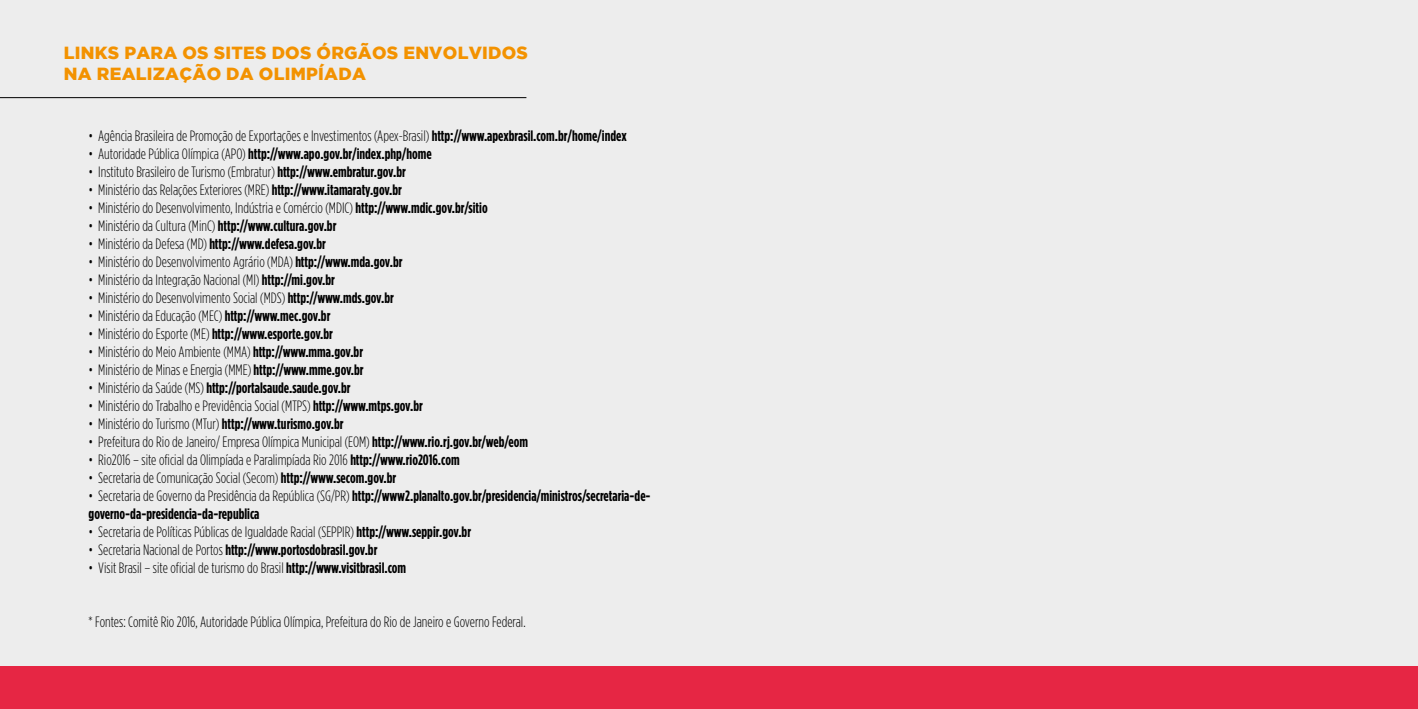
<style>
.page{position:relative;width:1418px;height:709px;background:#fff}
.page>*{position:absolute;margin:0;border:0;box-sizing:border-box;transform-origin:0 0}
.t1{font:900 17.5px/21px "Gotham";letter-spacing:.015em;color:#f39200}
.t2{font:300 condensed 15px "Gotham HTF";color:#000}
.t3{font:700 condensed 15px/18px "Gotham HTF";color:#000}
.s1{font-weight:700}
.s2{font-weight:300}
</style>
<div class="page">
<div style="left:0;top:0;width:1417px;height:709px;background:#ededed"></div>
<div style="left:0;top:666px;width:1417px;height:43px;background:#e62644"></div>
<hr style="left:0;top:97px;width:526px;height:1px;background:#000">
<p class="t1" style="left:64px;top:42px;width:465px">LINKS PARA OS SITES DOS ÓRGÃOS ENVOLVIDOS<br>NA REALIZAÇÃO DA OLIMPÍADA</p>
<p class="t2" style="left:89px;top:127px;width:539px">• Agência Brasileira de Promoção de Exportações e Investimentos (Apex-Brasil) <span class="s1">http://www.apexbrasil.com.br/home/index</span></p>
<p class="t3" style="left:89px;top:144px;width:345px"><span class="s2">• Autoridade Pública Olímpica (APO)</span> http://www.apo.gov.br/index.php/home</p>
<p class="t2" style="left:89px;top:163px;width:319px">• Instituto Brasileiro de Turismo (Embratur) <span class="s1">http://www.embratur.gov.br</span></p>
<p class="t2" style="left:89px;top:181px;width:315px">• Ministério das Relações Exteriores (MRE) <span class="s1">http://www.itamaraty.gov.br</span></p>
<p class="t2" style="left:89px;top:199px;width:400px">• Ministério do Desenvolvimento, Indústria e Comércio (MDIC) <span class="s1">http://www.mdic.gov.br/sitio</span></p>
<p class="t2" style="left:89px;top:217px;width:249px">• Ministério da Cultura (MinC) <span class="s1">http://www.cultura.gov.br</span></p>
<p class="t3" style="left:89px;top:234px;width:239px"><span class="s2">• Ministério da Defesa (MD)</span> http://www.defesa.gov.br</p>
<p class="t2" style="left:89px;top:253px;width:315px">• Ministério do Desenvolvimento Agrário (MDA) <span class="s1">http://www.mda.gov.br</span></p>
<p class="t2" style="left:89px;top:271px;width:248px">• Ministério da Integração Nacional (MI) <span class="s1">http://mi.gov.br</span></p>
<p class="t2" style="left:89px;top:289px;width:307px">• Ministério do Desenvolvimento Social (MDS) <span class="s1">http://www.mds.gov.br</span></p>
<p class="t2" style="left:89px;top:307px;width:243px">• Ministério da Educação (MEC) <span class="s1">http://www.mec.gov.br</span></p>
<p class="t3" style="left:89px;top:324px;width:246px"><span class="s2">• Ministério do Esporte (ME)</span> http://www.esporte.gov.br</p>
<p class="t2" style="left:89px;top:343px;width:276px">• Ministério do Meio Ambiente (MMA) <span class="s1">http://www.mma.gov.br</span></p>
<p class="t2" style="left:89px;top:361px;width:276px">• Ministério de Minas e Energia (MME) <span class="s1">http://www.mme.gov.br</span></p>
<p class="t3" style="left:89px;top:378px;width:263px"><span class="s2">• Ministério da Saúde (MS)</span> http://portalsaude.saude.gov.br</p>
<p class="t2" style="left:89px;top:397px;width:336px">• Ministério do Trabalho e Previdência Social (MTPS) <span class="s1">http://www.mtps.gov.br</span></p>
<p class="t2" style="left:89px;top:415px;width:256px">• Ministério do Turismo (MTur) <span class="s1">http://www.turismo.gov.br</span></p>
<p class="t2" style="left:89px;top:433px;width:441px">• Prefeitura do Rio de Janeiro/ Empresa Olímpica Municipal (EOM) <span class="s1">http://www.rio.rj.gov.br/web/eom</span></p>
<p class="t2" style="left:89px;top:451px;width:372px">• Rio2016 – site oficial da Olimpíada e Paralimpíada Rio 2016 <span class="s1">http://www.rio2016.com</span></p>
<p class="t2" style="left:89px;top:469px;width:309px">• Secretaria de Comunicação Social (Secom) <span class="s1">http://www.secom.gov.br</span></p>
<p class="t3" style="left:89px;top:486px;width:563px"><span class="s2">• Secretaria de Governo da Presidência da República (SG/PR)</span> http://www2.planalto.gov.br/presidencia/ministros/secretaria-de&shy;governo-da-presidencia-da-republica</p>
<p class="t2" style="left:89px;top:523px;width:384px">• Secretaria de Políticas Públicas de Igualdade Racial (SEPPIR) <span class="s1">http://www.seppir.gov.br</span></p>
<p class="t3" style="left:89px;top:540px;width:290px"><span class="s2">• Secretaria Nacional de Portos</span> http://www.portosdobrasil.gov.br</p>
<p class="t2" style="left:89px;top:559px;width:319px">• Visit Brasil – site oficial de turismo do Brasil <span class="s1">http://www.visitbrasil.com</span></p>
<p class="t2" style="left:89px;top:613px;width:438px">* Fontes: Comitê Rio 2016, Autoridade Pública Olímpica, Prefeitura do Rio de Janeiro e Governo Federal.</p>
</div>
